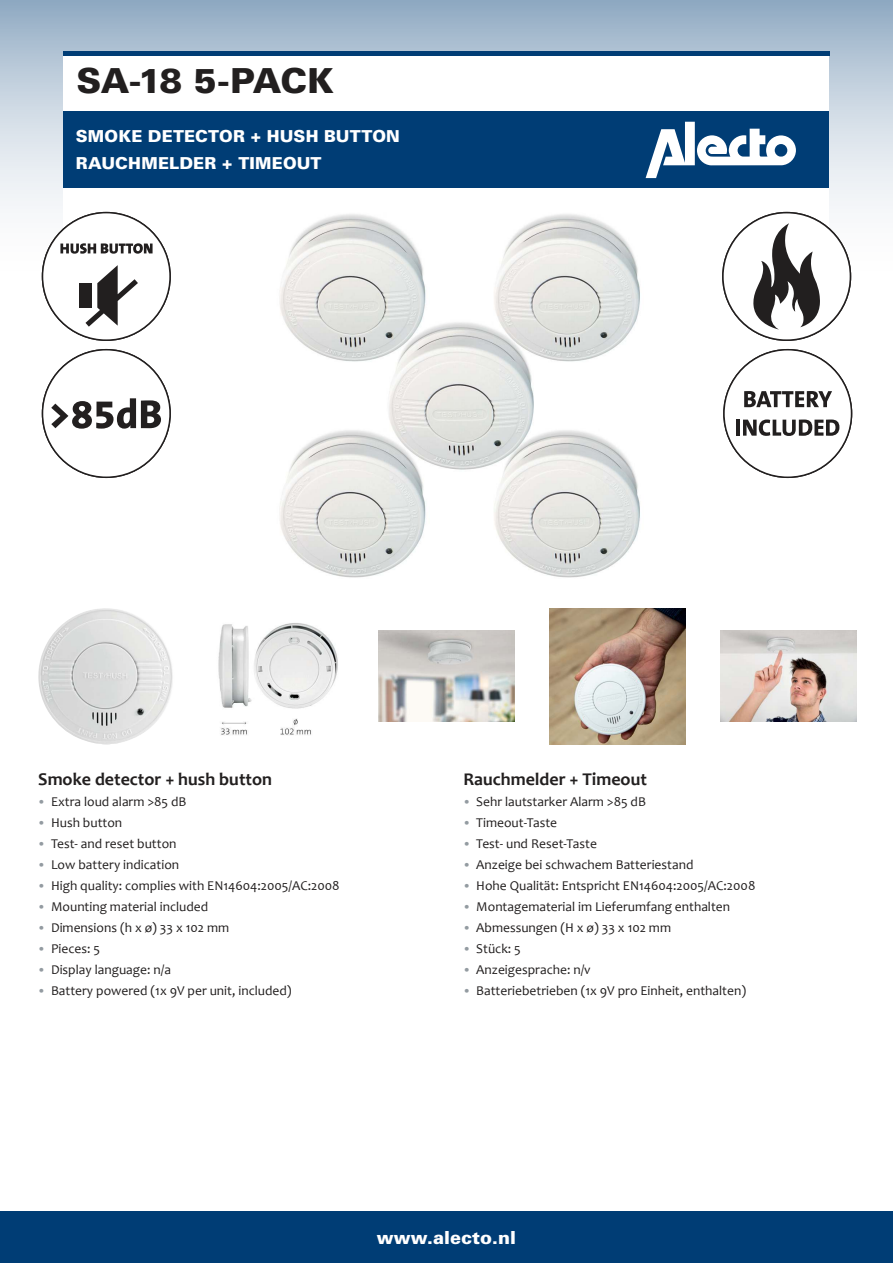
<style>
.page{position:relative;width:893px;height:1263px;background:#fff}
.page>*{position:absolute;margin:0;border:0;box-sizing:border-box;transform-origin:0 0}
.t1{font:900 34.5px "Univers LT Std";letter-spacing:-.035em;color:#221f1f}
.t2{font:700 18px "Candara";color:#221f1f}
.t3{font:900 18px "Univers LT Std";color:#fff}
.t4{font:900 16.5px/27px "Univers LT Std";letter-spacing:.01em;color:#fff}
.t5{font:13.5px "Candara";color:#221f1f}
.s1{font-family:"Calibri";font-weight:300;color:#939ba1}
</style>
<div class="page">
<svg style="left:0;top:0;width:893px;height:289px;background:#b6c7d7"></svg>
<div style="left:0;top:1212px;width:893px;height:51px;background:#003d75"></div>
<div style="left:64px;top:51px;width:765px;height:557px;background:#fff"></div>
<div style="left:63px;top:112px;width:766px;height:76px;background:#003d75"></div>
<img style="left:550px;top:608px;width:136px;height:136px">
<img style="left:721px;top:631px;width:136px;height:90px">
<img style="left:378px;top:631px;width:136px;height:90px">
<img style="left:218px;top:623px;width:120px;height:112px">
<img style="left:280px;top:214px;width:360px;height:364px">
<hr style="left:63px;top:51px;width:766px;height:4px;background:#003d75">
<img style="left:38px;top:608px;width:135px;height:136px">
<svg style="left:646px;top:122px;width:150px;height:56px"></svg>
<svg style="left:43px;top:213px;width:127px;height:127px"></svg>
<svg style="left:43px;top:350px;width:127px;height:127px"></svg>
<svg style="left:723px;top:213px;width:127px;height:127px"></svg>
<svg style="left:744px;top:391px;width:88px;height:16px"></svg>
<hr style="left:736px;top:420px;width:4px;height:16px;background:#221f1f">
<svg style="left:743px;top:419px;width:96px;height:17px"></svg>
<h1 class="t1" style="left:77px;top:61px;width:259px">SA-18 5-PACK</h1>
<p class="t4" style="left:76px;top:123px;width:326px">SMOKE DETECTOR + HUSH BUTTON<br>RAUCHMELDER + TIMEOUT</p>
<h2 class="t2" style="left:38px;top:768px;width:235px">Smoke detector + hush button</h2>
<p class="t5" style="left:38px;top:796px;width:150px"><span class="s1">•</span> Extra loud alarm &gt;85 dB</p>
<p class="t5" style="left:38px;top:817px;width:85px"><span class="s1">•</span> Hush button</p>
<p class="t5" style="left:38px;top:838px;width:140px"><span class="s1">•</span> Test- and reset button</p>
<p class="t5" style="left:38px;top:859px;width:142px"><span class="s1">•</span> Low battery indication</p>
<p class="t5" style="left:38px;top:880px;width:303px"><span class="s1">•</span> High quality: complies with EN14604:2005/AC:2008</p>
<p class="t5" style="left:38px;top:901px;width:172px"><span class="s1">•</span> Mounting material included</p>
<p class="t5" style="left:38px;top:922px;width:192px"><span class="s1">•</span> Dimensions (h x ø) 33 x 102 mm</p>
<p class="t5" style="left:38px;top:943px;width:63px"><span class="s1">•</span> Pieces: 5</p>
<p class="t5" style="left:38px;top:964px;width:134px"><span class="s1">•</span> Display language: n/a</p>
<p class="t5" style="left:38px;top:985px;width:255px"><span class="s1">•</span> Battery powered (1x 9V per unit, included)</p>
<h2 class="t2" style="left:463px;top:768px;width:185px">Rauchmelder + Timeout</h2>
<p class="t5" style="left:463px;top:796px;width:184px"><span class="s1">•</span> Sehr lautstarker Alarm &gt;85 dB</p>
<p class="t5" style="left:463px;top:817px;width:95px"><span class="s1">•</span> Timeout-Taste</p>
<p class="t5" style="left:463px;top:838px;width:135px"><span class="s1">•</span> Test- und Reset-Taste</p>
<p class="t5" style="left:463px;top:859px;width:231px"><span class="s1">•</span> Anzeige bei schwachem Batteriestand</p>
<p class="t5" style="left:463px;top:880px;width:293px"><span class="s1">•</span> Hohe Qualität: Entspricht EN14604:2005/AC:2008</p>
<p class="t5" style="left:463px;top:901px;width:268px"><span class="s1">•</span> Montagematerial im Lieferumfang enthalten</p>
<p class="t5" style="left:463px;top:922px;width:209px"><span class="s1">•</span> Abmessungen (H x ø) 33 x 102 mm</p>
<p class="t5" style="left:463px;top:943px;width:59px"><span class="s1">•</span> Stück: 5</p>
<p class="t5" style="left:463px;top:964px;width:129px"><span class="s1">•</span> Anzeigesprache: n/v</p>
<p class="t5" style="left:463px;top:985px;width:284px"><span class="s1">•</span> Batteriebetrieben (1x 9V pro Einheit, enthalten)</p>
<h2 class="t3" style="left:377px;top:1227px;width:141px">www.alecto.nl</h2>
</div>
